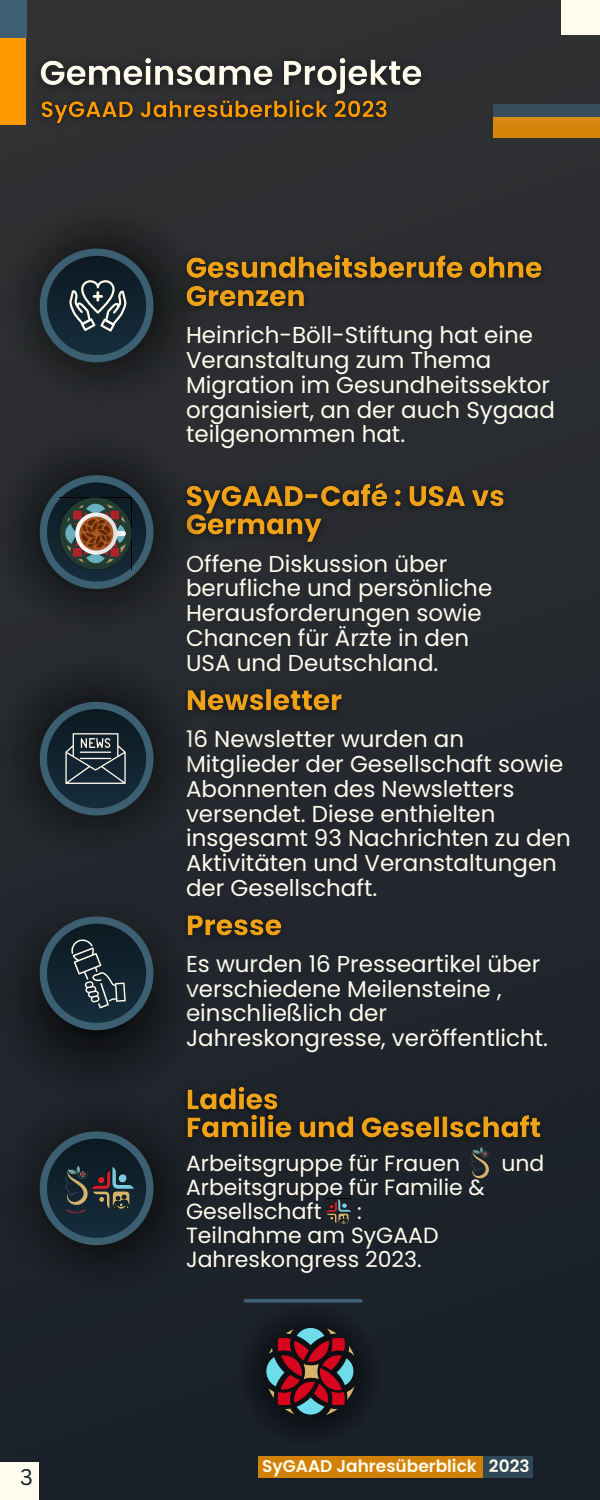
<style>
.page{position:relative;width:600px;height:1500px;background:#23272d}
.page>*{position:absolute;margin:0;border:0;box-sizing:border-box;transform-origin:0 0}
.t1{font:23px/24.8px "Poppins";color:#fffbed}
.t2{font:22px/24px "Poppins";color:#fffbed}
.t3{font:22px "Canva Sans";color:#0c1921}
.t4{font:600 17px "Poppins";color:#fffbed}
</style>
<div class="page">
<svg style="left:245px;top:1299px;width:116px;height:4px"></svg>
<div style="left:237px;top:1302px;width:144px;height:144px;background:#161b22;border-radius:50%"></div>
<img style="left:265px;top:1328px;width:91px;height:89px">
<img style="left:0;top:202px;width:207px;height:171px">
<img style="left:200px;top:482px;width:304px;height:60px">
<img style="left:200px;top:689px;width:142px;height:22px">
<img style="left:200px;top:916px;width:82px;height:20px">
<img style="left:27px;top:464px;width:173px;height:137px">
<svg style="left:40px;top:475px;width:113px;height:114px"></svg>
<img style="left:26px;top:688px;width:174px;height:139px">
<img style="left:24px;top:915px;width:176px;height:153px">
<div style="left:30px;top:1125px;width:148px;height:147px;background:#191d22"></div>
<svg style="left:40px;top:1131px;width:113px;height:114px"></svg>
<div style="left:0;top:0;width:26px;height:124px;background:#ff9a00"></div>
<div style="left:0;top:0;width:27px;height:38px;background:#3c5f72"></div>
<div style="left:561px;top:0;width:39px;height:34px;background:#fffbed"></div>
<div style="left:0;top:1463px;width:38px;height:37px;background:#fffbed"></div>
<svg style="left:40px;top:916px;width:113px;height:114px"></svg>
<svg style="left:40px;top:702px;width:113px;height:114px"></svg>
<svg style="left:40px;top:249px;width:113px;height:113px"></svg>
<div style="left:493px;top:104px;width:107px;height:21px;background:#374e5b"></div>
<div style="left:493px;top:117px;width:107px;height:21px;background:#d5840a"></div>
<div style="left:483px;top:1456px;width:49px;height:22px;background:#2f4857"></div>
<div style="left:259px;top:1456px;width:224px;height:22px;background:#d18108"></div>
<img style="left:50px;top:1163px;width:54px;height:54px">
<img style="left:92px;top:1167px;width:42px;height:41px">
<img style="left:175px;top:1086px;width:366px;height:66px">
<img style="left:459px;top:1144px;width:42px;height:35px">
<img style="left:326px;top:1199px;width:25px;height:24px">
<img style="left:60px;top:498px;width:71px;height:72px">
<img style="left:174px;top:244px;width:368px;height:76px">
<img style="left:31px;top:111px;width:368px;height:23px">
<img style="left:26px;top:43px;width:411px;height:68px">
<h4 class="t3" style="left:20px;top:1462px;width:14px">3</h4>
<p class="t1" style="left:186px;top:323px;width:370px">Heinrich-Böll-Stiftung hat eine<br>Veranstaltung zum Thema<br>Migration im Gesundheitssektor organisiert, an der auch Sygaad teilgenommen hat.</p>
<p class="t1" style="left:186px;top:551px;width:308px">Offene Diskussion über berufliche und persönliche<br>Herausforderungen sowie<br>Chancen für Ärzte in den<br>USA und Deutschland.</p>
<p class="t1" style="left:186px;top:727px;width:386px">16 Newsletter wurden an<br>Mitglieder der Gesellschaft sowie<br>Abonnenten des Newsletters versendet. Diese enthielten insgesamt 93 Nachrichten zu den<br>Aktivitäten und Veranstaltungen der Gesellschaft.</p>
<h3 class="t1" style="left:186px;top:951px;width:363px">Es wurden 16 Presseartikel über verschiedene Meilensteine , einschließlich der<br>Jahreskongresse, veröffentlicht.</h3>
<p class="t2" style="left:186px;top:1151px;width:276px">Arbeitsgruppe für Frauen</p>
<p class="t2" style="left:501px;top:1151px;width:45px">und</p>
<p class="t2" style="left:186px;top:1175px;width:300px">Arbeitsgruppe für Familie &amp;<br>Gesellschaft</p>
<p class="t2" style="left:186px;top:1199px;width:254px;text-indent:171px">:<br>Teilnahme am SyGAAD<br>Jahreskongress 2023.</p>
<p class="t4" style="left:262px;top:1454px;width:269px">SyGAAD Jahresüberblick 2023</p>
</div>
